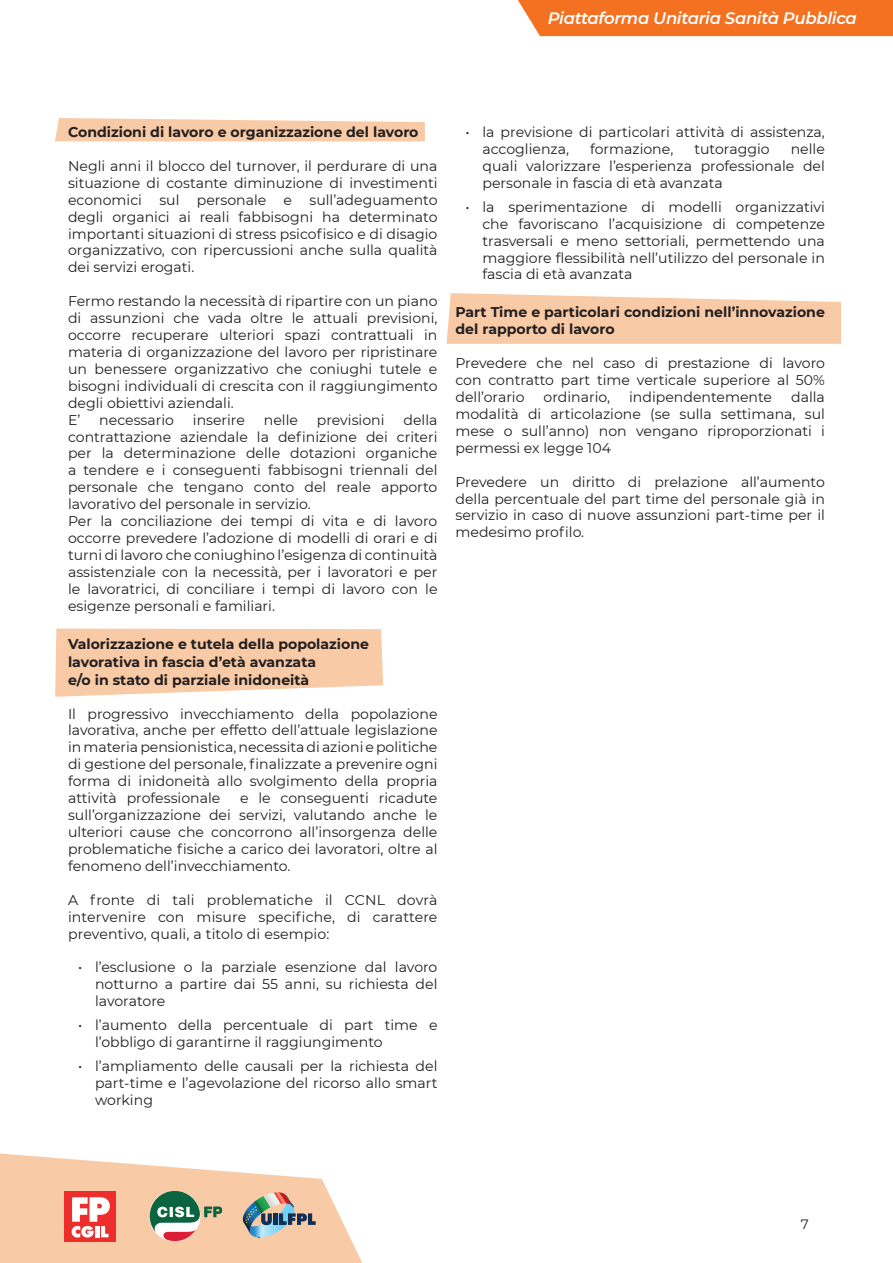
<style>
.page{position:relative;width:893px;height:1263px;background:#fff}
.page>*{position:absolute;margin:0;border:0;box-sizing:border-box;transform-origin:0 0}
.t1{font:italic 600 16.5px "Montserrat";letter-spacing:-.02em;color:#fff}
.t2{font:14.1px/17px "Montserrat";color:#231f20;text-align:justify}
.t3{font:700 14.1px/17px "Montserrat";color:#231f20}
.t4{font:13.5px "Montserrat";color:#231f20}
</style>
<div class="page">
<div style="left:518px;top:0;width:375px;height:36px;background:#f37121"></div>
<svg style="left:0;top:1153px;width:362px;height:110px"></svg>
<svg style="left:55px;top:118px;width:370px;height:23px;background:#f8ceae"></svg>
<svg style="left:446px;top:293px;width:395px;height:51px;background:#f8cfaf"></svg>
<svg style="left:55px;top:629px;width:328px;height:68px;background:#f8ceae"></svg>
<p class="t1" style="left:548px;top:7px;width:310px">Piattaforma Unitaria Sanità Pubblica</p>
<p class="t3" style="left:68px;top:123px;width:352px">Condizioni di lavoro e organizzazione del lavoro</p>
<p class="t2" style="left:68px;top:157px;width:371px">Negli anni il blocco del turnover, il perdurare di una situazione di costante diminuzione di investimenti economici sul personale e sull’adeguamento degli organici ai reali fabbisogni ha determinato importanti situazioni di stress psicofisico e di disagio organizzativo, con ripercussioni anche sulla qualità dei servizi erogati.</p>
<p class="t2" style="left:68px;top:292px;width:371px">Fermo restando la necessità di ripartire con un piano di assunzioni che vada oltre le attuali previsioni, occorre recuperare ulteriori spazi contrattuali in materia di organizzazione del lavoro per ripristinare un benessere organizzativo che coniughi tutele e bisogni individuali di crescita con il raggiungimento degli obiettivi aziendali.</p>
<p class="t2" style="left:68px;top:411px;width:14px">E’</p>
<p class="t2" style="left:99px;top:411px;width:76px">necessario</p>
<p class="t2" style="left:193px;top:411px;width:54px">inserire</p>
<p class="t2" style="left:264px;top:411px;width:36px">nelle</p>
<p class="t2" style="left:317px;top:411px;width:69px">previsioni</p>
<p class="t2" style="left:68px;top:411px;width:371px;text-indent:335px">della contrattazione aziendale la definizione dei criteri per la determinazione delle dotazioni organiche a tendere e i conseguenti fabbisogni triennali del personale che tengano conto del reale apporto lavorativo del personale in servizio.</p>
<p class="t2" style="left:68px;top:512px;width:371px">Per la conciliazione dei tempi di vita e di lavoro occorre prevedere l’adozione di modelli di orari e di turni di lavoro che coniughino l’esigenza di continuità assistenziale con la necessità, per i lavoratori e per le lavoratrici, di conciliare i tempi di lavoro con le esigenze personali e familiari.</p>
<p class="t3" style="left:68px;top:634px;width:303px">Valorizzazione e tutela della popolazione</p>
<p class="t3" style="left:68px;top:652px;width:250px">lavorativa in fascia d’età avanzata</p>
<p class="t3" style="left:68px;top:670px;width:243px">e/o in stato di parziale inidoneità</p>
<p class="t2" style="left:68px;top:704px;width:371px">Il progressivo invecchiamento della popolazione lavorativa, anche per effetto dell’attuale legislazione in materia pensionistica, necessita di azioni e politiche di gestione del personale, finalizzate a prevenire ogni forma di inidoneità allo svolgimento della propria attività professionale</p>
<p class="t2" style="left:68px;top:789px;width:371px;text-indent:172px">e le conseguenti ricadute sull’organizzazione dei servizi, valutando anche le ulteriori cause che concorrono all’insorgenza delle problematiche fisiche a carico dei lavoratori, oltre al fenomeno dell’invecchiamento.</p>
<p class="t2" style="left:68px;top:891px;width:371px">A fronte di tali problematiche il CCNL dovrà intervenire con misure specifiche, di carattere preventivo, quali, a titolo di esempio:</p>
<p class="t2" style="left:95px;top:958px;width:344px;text-indent:-17px">• l’esclusione o la parziale esenzione dal lavoro notturno a partire dai 55 anni, su richiesta del lavoratore</p>
<p class="t2" style="left:95px;top:1016px;width:344px;text-indent:-17px">• l’aumento della percentuale di part time e l’obbligo di garantirne il raggiungimento</p>
<p class="t2" style="left:95px;top:1057px;width:344px;text-indent:-17px">• l’ampliamento delle causali per la richiesta del part-time e l’agevolazione del ricorso allo smart working</p>
<p class="t2" style="left:482px;top:123px;width:344px;text-indent:-17px">• la previsione di particolari attività di assistenza, accoglienza,</p>
<p class="t2" style="left:590px;top:140px;width:85px">formazione,</p>
<p class="t2" style="left:694px;top:140px;width:77px">tutoraggio</p>
<p class="t2" style="left:482px;top:140px;width:344px;text-indent:308px">nelle quali valorizzare l’esperienza professionale del personale in fascia di età avanzata</p>
<p class="t2" style="left:482px;top:198px;width:344px;text-indent:-17px">• la sperimentazione di modelli organizzativi che favoriscano l’acquisizione di competenze trasversali e meno settoriali, permettendo una maggiore flessibilità nell’utilizzo del personale in fascia di età avanzata</p>
<p class="t3" style="left:455px;top:303px;width:371px">Part Time e particolari condizioni nell’innovazione del rapporto di lavoro</p>
<p class="t2" style="left:455px;top:354px;width:371px">Prevedere che nel caso di prestazione di lavoro con contratto part time verticale superiore al 50% dell’orario</p>
<p class="t2" style="left:455px;top:388px;width:371px;text-indent:336px">dalla modalità di articolazione (se sulla settimana, sul mese o sull’anno) non vengano riproporzionati i permessi ex legge 104</p>
<p class="t2" style="left:455px;top:473px;width:371px">Prevedere un diritto di prelazione all’aumento della percentuale del part time del personale già in servizio in caso di nuove assunzioni part-time per il medesimo profilo.</p>
<p class="t2" style="left:544px;top:388px;width:68px">ordinario,</p>
<p class="t2" style="left:629px;top:388px;width:144px">indipendentemente</p>
<p class="t4" style="left:801px;top:1215px;width:9px">7</p>
</div>
